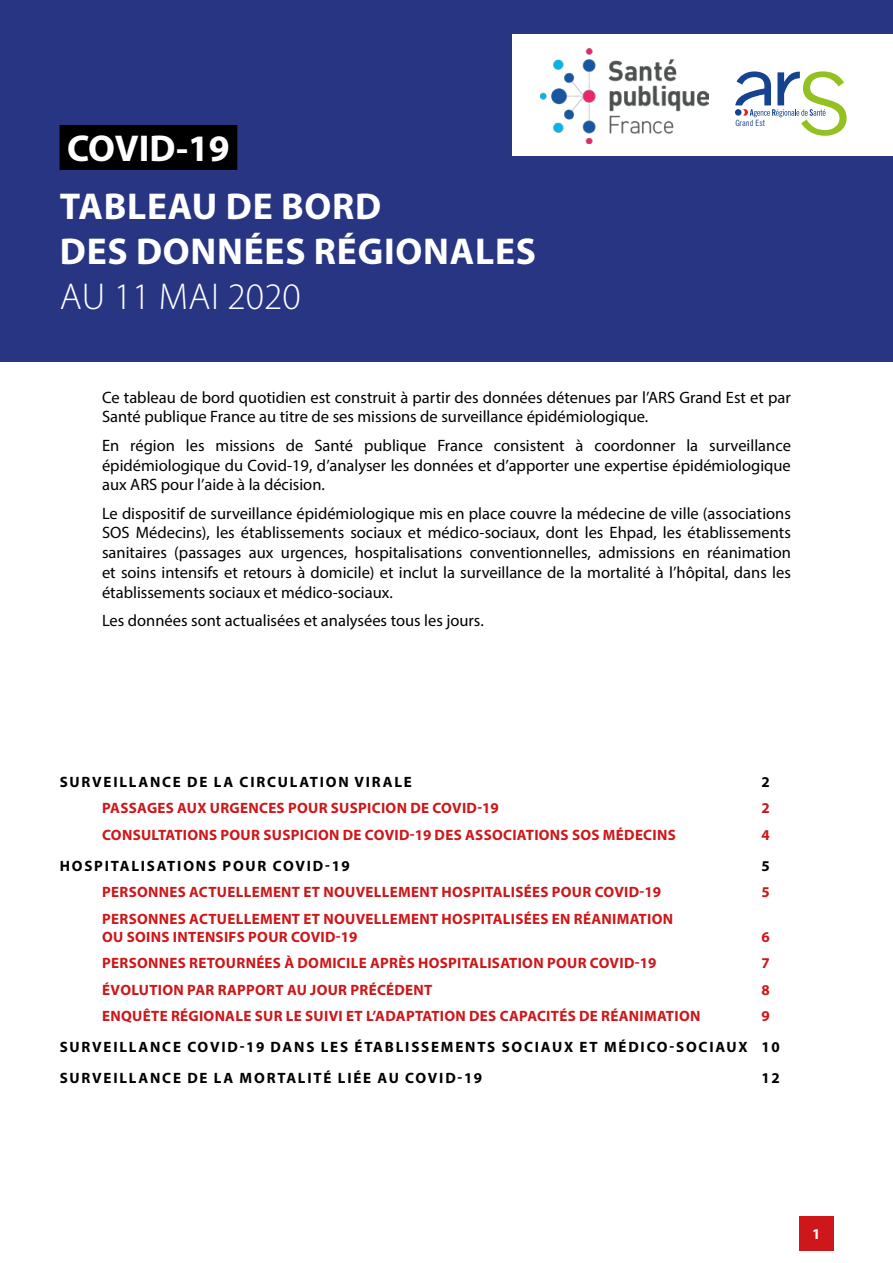
<style>
.page{position:relative;width:893px;height:1263px;background:#fff}
.page>*{position:absolute;margin:0;border:0;box-sizing:border-box;transform-origin:0 0}
.t1{font:700 37.5px/57.8px "Myriad Pro";letter-spacing:.02em;color:#fff}
.t2{font:300 37.5px "Myriad Pro";color:#fff}
.t3{font:16.5px/19.8px "Myriad Pro";color:#000;text-align:justify}
.t4{font:700 15px/18px "Myriad Pro";letter-spacing:.02em;color:#cd171a}
.t5{font:700 15px/30.8px "Myriad Pro";letter-spacing:.12em;color:#000}
.t6{font:700 15px "Myriad Pro";color:#fff}
.t7{font:8.7px "Trade Gothic LT Std Cn 18";color:#154390}
</style>
<div class="page">
<div style="left:0;top:0;width:893px;height:361px;background:#283583"></div>
<div style="left:512px;top:34px;width:381px;height:121px;background:#fff"></div>
<div style="left:60px;top:125px;width:177px;height:45px;background:#000"></div>
<div style="left:799px;top:1216px;width:34px;height:34px;background:#cd171a"></div>
<img style="left:540px;top:49px;width:169px;height:95px">
<svg style="left:735px;top:71px;width:112px;height:65px"></svg>
<h1 class="t1" style="left:60px;top:118px;width:323px">COVID-19<br>TABLEAU DE BORD</h1>
<h1 class="t1" style="left:60px;top:221px;width:478px">DES DONNÉES RÉGIONALES</h1>
<h1 class="t2" style="left:60px;top:274px;width:242px">AU 11 mai 2020</h1>
<p class="t7" style="left:735px;top:118px;width:31px">Grand Est</p>
<p class="t3" style="left:102px;top:387px;width:690px">Ce tableau de bord quotidien est construit à partir des données détenues par l’ARS Grand Est et par<br>Santé publique France au titre de ses missions de surveillance épidémiologique.</p>
<p class="t3" style="left:102px;top:435px;width:690px">En région les missions de Santé publique France consistent à coordonner la surveillance épidémiologique du Covid-19, d’analyser les données et d’apporter une expertise épidémiologique aux ARS pour l’aide à la décision.</p>
<p class="t3" style="left:102px;top:503px;width:690px">Le dispositif de surveillance épidémiologique mis en place couvre la médecine de ville (associations SOS Médecins), les établissements sociaux et médico-sociaux, dont les Ehpad, les établissements sanitaires (passages aux urgences, hospitalisations conventionnelles, admissions en réanimation et soins intensifs et retours à domicile) et inclut la surveillance de la mortalité à l’hôpital, dans les établissements sociaux et médico-sociaux.</p>
<p class="t3" style="left:102px;top:610px;width:383px">Les données sont actualisées et analysées tous les jours.</p>
<p class="t5" style="left:60px;top:766px;width:354px">SURVEILLANCE DE LA CIRCULATION VIRALE</p>
<p class="t5" style="left:762px;top:766px;width:10px">2</p>
<p class="t4" style="left:102px;top:799px;width:398px">PASSAGES AUX URGENCES POUR SUSPICION DE COVID-19</p>
<p class="t4" style="left:762px;top:799px;width:10px">2</p>
<p class="t4" style="left:102px;top:825px;width:575px">CONSULTATIONS POUR SUSPICION DE COVID-19 DES ASSOCIATIONS SOS MÉDECINS</p>
<p class="t4" style="left:762px;top:825px;width:10px">4</p>
<p class="t5" style="left:60px;top:850px;width:292px">HOSPITALISATIONS POUR COVID-19</p>
<p class="t5" style="left:762px;top:850px;width:10px">5</p>
<p class="t4" style="left:102px;top:883px;width:560px">PERSONNES ACTUELLEMENT ET NOUVELLEMENT HOSPITALISÉES POUR COVID-19</p>
<p class="t4" style="left:762px;top:883px;width:10px">5</p>
<p class="t4" style="left:102px;top:909px;width:572px">PERSONNES ACTUELLEMENT ET NOUVELLEMENT HOSPITALISÉES EN RÉANIMATION<br>OU SOINS INTENSIFS POUR COVID-19</p>
<p class="t4" style="left:762px;top:927px;width:10px">6</p>
<p class="t4" style="left:102px;top:954px;width:556px">PERSONNES RETOURNÉES À DOMICILE APRÈS HOSPITALISATION POUR COVID-19</p>
<p class="t4" style="left:762px;top:954px;width:10px">7</p>
<p class="t4" style="left:102px;top:980px;width:332px">ÉVOLUTION PAR RAPPORT AU JOUR PRÉCÉDENT</p>
<p class="t4" style="left:762px;top:980px;width:10px">8</p>
<p class="t4" style="left:102px;top:1007px;width:600px">ENQUÊTE RÉGIONALE SUR LE SUIVI ET L’ADAPTATION DES CAPACITÉS DE RÉANIMATION</p>
<p class="t4" style="left:762px;top:1007px;width:10px">9</p>
<p class="t5" style="left:60px;top:1031px;width:721px">SURVEILLANCE COVID-19 DANS LES ÉTABLISSEMENTS SOCIAUX ET MÉDICO-SOCIAUX 10<br>SURVEILLANCE DE LA MORTALITÉ LIÉE AU COVID-19</p>
<p class="t5" style="left:762px;top:1062px;width:20px">12</p>
<p class="t6" style="left:812px;top:1224px;width:10px">1</p>
</div>
